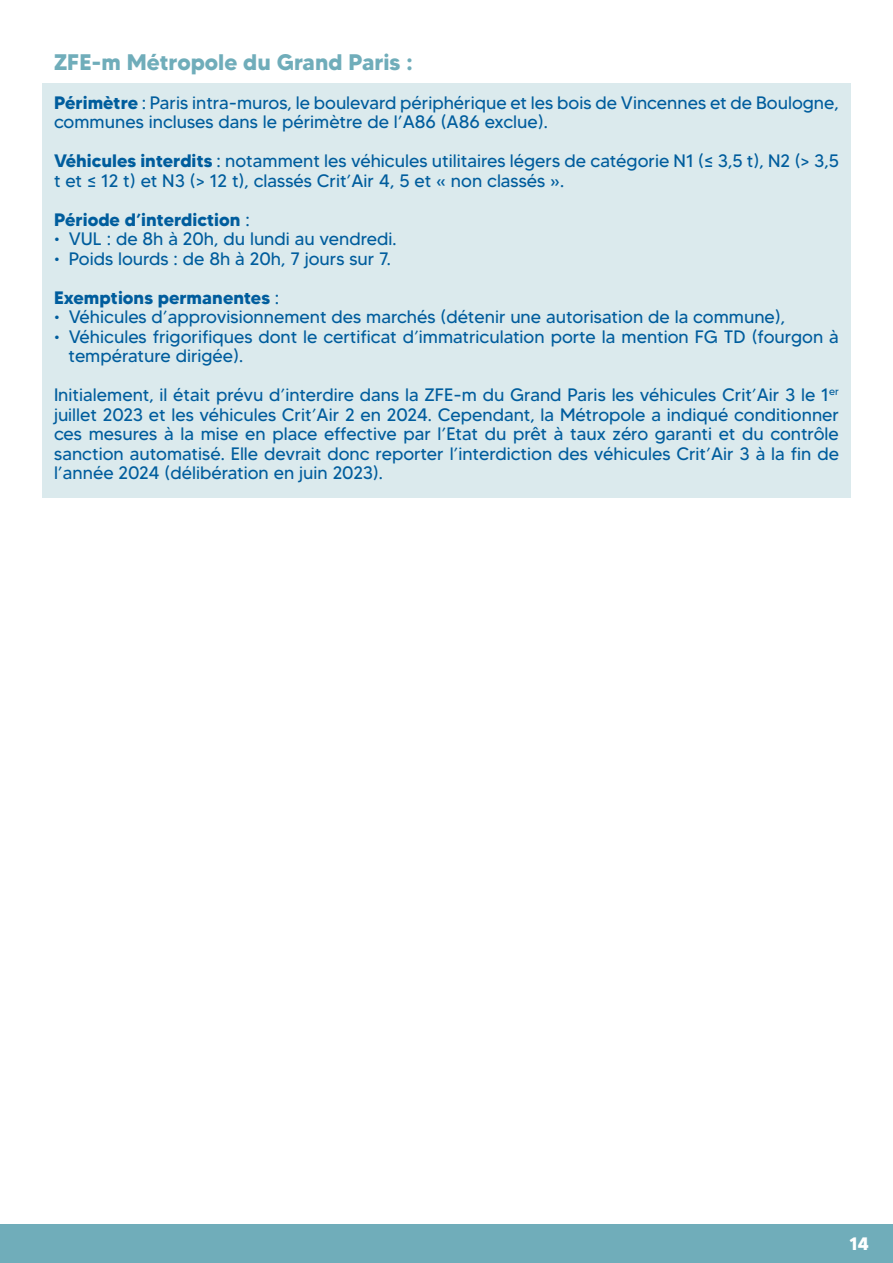
<style>
.page{position:relative;width:893px;height:1263px;background:#fff}
.page>*{position:absolute;margin:0;border:0;box-sizing:border-box;transform-origin:0 0}
.t1{font:700 22.5px "MADETOMMY";color:#70adba}
.t2{font:18px/19.5px "MADETOMMY";color:#005d9d}
.t3{font:700 18px "MADETOMMY";color:#005d9d}
.t4{font:700 18px "MADETOMMY";color:#fff}
.s1{font-weight:700}
.s2{font-weight:400}
</style>
<div class="page">
<div style="left:0;top:1224px;width:893px;height:39px;background:#70adba"></div>
<div style="left:42px;top:83px;width:809px;height:414px;background:#dbeaed"></div>
<p class="t1" style="left:54px;top:48px;width:360px">ZFE-m Métropole du Grand Paris :</p>
<p class="t2" style="left:54px;top:93px;width:786px"><span class="s1">Périmètre</span> : Paris intra-muros, le boulevard périphérique et les bois de Vincennes et de Boulogne, communes incluses dans le périmètre de l’A86 (A86 exclue).</p>
<p class="t2" style="left:54px;top:151px;width:786px"><span class="s1">Véhicules interdits</span> : notamment les véhicules utilitaires légers de catégorie N1 (≤ 3,5 t), N2 (&gt; 3,5 t et ≤ 12 t) et N3 (&gt; 12 t), classés Crit’Air 4, 5 et « non classés ».</p>
<p class="t3" style="left:54px;top:208px;width:197px">Période d’interdiction <span class="s2">:</span></p>
<p class="t2" style="left:54px;top:229px;width:344px">• VUL : de 8h à 20h, du lundi au vendredi.</p>
<p class="t2" style="left:54px;top:239px;width:338px;line-height:39px">• Poids lourds : de 8h à 20h, 7 jours sur 7.<br><span class="s1">Exemptions permanentes</span> :</p>
<p class="t2" style="left:54px;top:307px;width:733px">• Véhicules d’approvisionnement des marchés (détenir une autorisation de la commune),</p>
<p class="t2" style="left:69px;top:327px;width:772px;text-indent:-15px">• Véhicules frigorifiques dont le certificat d’immatriculation porte la mention FG TD (fourgon à température dirigée).</p>
<p class="t2" style="left:54px;top:385px;width:787px;text-align:justify">Initialement, il était prévu d’interdire dans la ZFE-m du Grand Paris les véhicules Crit’Air 3 le 1<sup>er </sup>juillet 2023 et les véhicules Crit’Air 2 en 2024. Cependant, la Métropole a indiqué conditionner ces mesures à la mise en place effective par l’Etat du prêt à taux zéro garanti et du contrôle sanction automatisé. Elle devrait donc reporter l’interdiction des véhicules Crit’Air 3 à la fin de l’année 2024 (délibération en juin 2023).</p>
<p class="t4" style="left:849px;top:1232px;width:21px">14</p>
</div>
